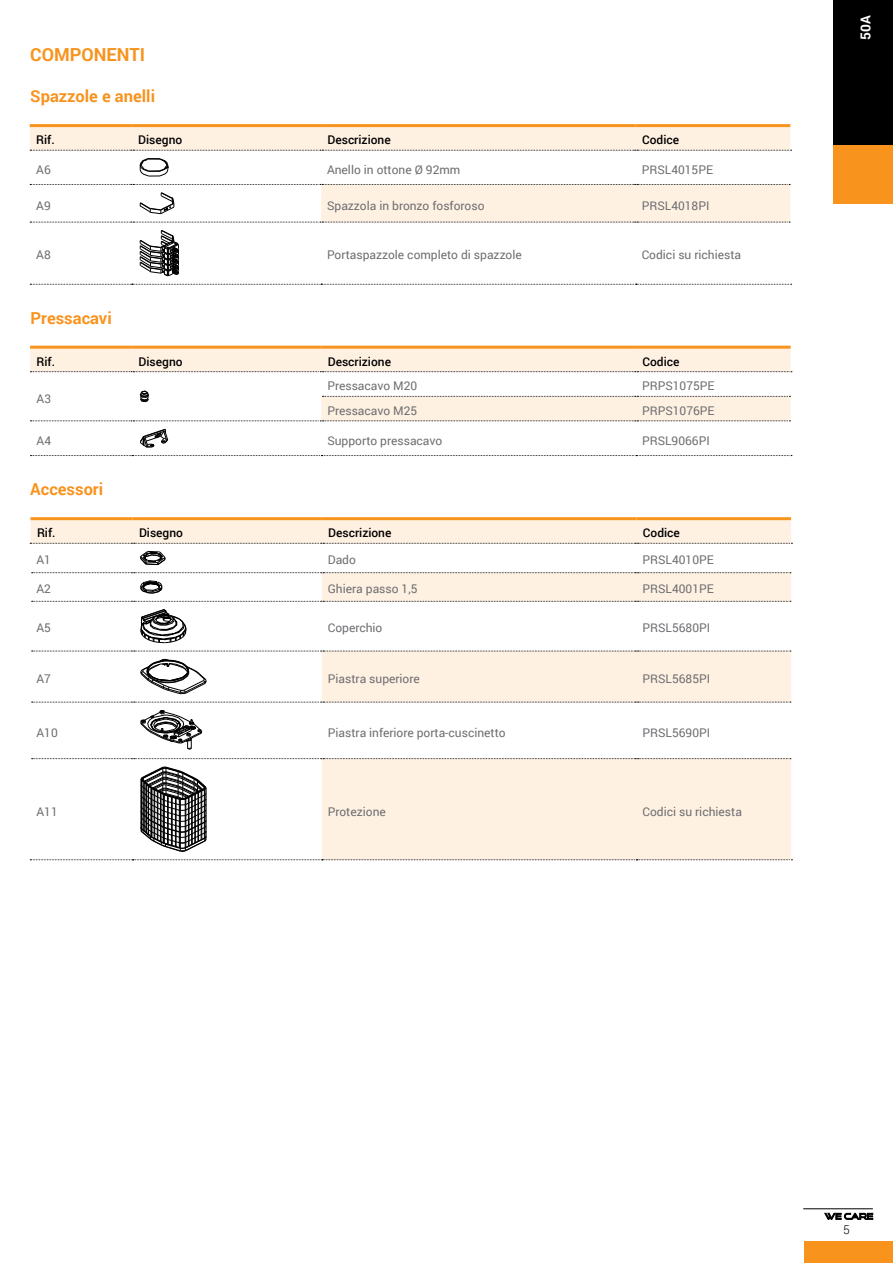
<style>
.page{position:relative;width:893px;height:1263px;background:#fff}
.page>*{position:absolute;margin:0;border:0;box-sizing:border-box;transform-origin:0 0}
.t1{font:700 18px "Roboto";color:#f8931e}
.t2{font:700 16.5px "Roboto";color:#f8931e}
.t3{font:700 13.65px "Roboto";color:#fff}
.t4{font:12px "Roboto";color:#6d6e71}
.t5{font:500 12px "Roboto";color:#000}
.t6{font:300 12px "Roboto";color:#000}
</style>
<div class="page">
<div style="left:833px;top:144px;width:60px;height:60px;background:#f8931e"></div>
<div style="left:833px;top:0;width:60px;height:144px;background:#000"></div>
<div style="left:804px;top:1242px;width:89px;height:21px;background:#f8931e"></div>
<svg style="left:825px;top:1213px;width:48px;height:6px"></svg>
<hr style="left:803px;top:1208px;width:70px;height:1px;background:#000">
<svg style="left:30px;top:127px;width:760px;height:95px;fill:#fff1e2"></svg>
<svg style="left:30px;top:150px;width:762px;height:1px"></svg>
<svg style="left:30px;top:222px;width:760px;height:1px"></svg>
<svg style="left:30px;top:184px;width:760px;height:1px"></svg>
<svg style="left:30px;top:284px;width:762px;height:1px"></svg>
<hr style="left:30px;top:124px;width:102px;height:3px;background:#f8931e">
<hr style="left:132px;top:124px;width:189px;height:3px;background:#f8931e">
<hr style="left:321px;top:124px;width:315px;height:3px;background:#f8931e">
<hr style="left:636px;top:124px;width:154px;height:3px;background:#f8931e">
<svg style="left:139px;top:158px;width:30px;height:19px"></svg>
<svg style="left:139px;top:192px;width:36px;height:23px"></svg>
<svg style="left:139px;top:230px;width:40px;height:47px"></svg>
<svg style="left:30px;top:349px;width:761px;height:72px;fill:#fff1e2"></svg>
<hr style="left:30px;top:346px;width:102px;height:3px;background:#f8931e">
<hr style="left:132px;top:346px;width:189px;height:3px;background:#f8931e">
<hr style="left:321px;top:346px;width:315px;height:3px;background:#f8931e">
<hr style="left:636px;top:346px;width:155px;height:3px;background:#f8931e">
<svg style="left:30px;top:371px;width:762px;height:1px"></svg>
<svg style="left:322px;top:396px;width:468px;height:1px"></svg>
<svg style="left:30px;top:420px;width:760px;height:1px"></svg>
<svg style="left:30px;top:455px;width:762px;height:1px"></svg>
<svg style="left:140px;top:390px;width:9px;height:12px"></svg>
<svg style="left:140px;top:428px;width:29px;height:20px"></svg>
<svg style="left:31px;top:520px;width:760px;height:339px"></svg>
<hr style="left:31px;top:517px;width:102px;height:3px;background:#f8931e">
<hr style="left:133px;top:517px;width:189px;height:3px;background:#f8931e">
<hr style="left:322px;top:517px;width:314px;height:3px;background:#f8931e">
<hr style="left:636px;top:517px;width:155px;height:3px;background:#f8931e">
<svg style="left:30px;top:543px;width:762px;height:1px"></svg>
<svg style="left:32px;top:572px;width:759px;height:1px"></svg>
<svg style="left:32px;top:601px;width:759px;height:1px"></svg>
<svg style="left:32px;top:651px;width:759px;height:1px"></svg>
<svg style="left:32px;top:702px;width:759px;height:1px"></svg>
<svg style="left:32px;top:758px;width:759px;height:1px"></svg>
<svg style="left:30px;top:859px;width:762px;height:1px"></svg>
<svg style="left:140px;top:551px;width:26px;height:14px"></svg>
<svg style="left:140px;top:580px;width:23px;height:14px"></svg>
<svg style="left:140px;top:609px;width:47px;height:34px"></svg>
<svg style="left:140px;top:659px;width:67px;height:35px"></svg>
<svg style="left:140px;top:710px;width:63px;height:40px"></svg>
<svg style="left:140px;top:766px;width:67px;height:86px"></svg>
<h1 class="t1" style="left:30px;top:47px;width:116px">COMPONENTI</h1>
<h2 class="t2" style="left:30px;top:89px;width:126px">Spazzole e anelli</h2>
<p class="t5" style="left:36px;top:135px;width:20px">Rif.</p>
<p class="t5" style="left:138px;top:135px;width:45px">Disegno</p>
<p class="t5" style="left:328px;top:135px;width:65px">Descrizione</p>
<p class="t5" style="left:642px;top:135px;width:38px">Codice</p>
<p class="t4" style="left:36px;top:164px;width:16px">A6</p>
<p class="t4" style="left:327px;top:164px;width:135px">Anello in ottone Ø 92mm</p>
<p class="t4" style="left:642px;top:164px;width:73px">PRSL4015PE</p>
<p class="t4" style="left:36px;top:200px;width:16px">A9</p>
<p class="t4" style="left:327px;top:200px;width:159px">Spazzola in bronzo fosforoso</p>
<p class="t4" style="left:642px;top:200px;width:69px">PRSL4018PI</p>
<p class="t4" style="left:36px;top:250px;width:16px">A8</p>
<p class="t4" style="left:327px;top:250px;width:196px">Portaspazzole completo di spazzole</p>
<p class="t4" style="left:642px;top:250px;width:101px">Codici su richiesta</p>
<h2 class="t2" style="left:31px;top:311px;width:83px">Pressacavi</h2>
<p class="t5" style="left:37px;top:356px;width:20px">Rif.</p>
<p class="t5" style="left:139px;top:356px;width:45px">Disegno</p>
<p class="t5" style="left:328px;top:356px;width:65px">Descrizione</p>
<p class="t5" style="left:642px;top:356px;width:38px">Codice</p>
<p class="t4" style="left:37px;top:393px;width:16px">A3</p>
<p class="t4" style="left:327px;top:381px;width:91px">Pressacavo M20</p>
<p class="t4" style="left:642px;top:381px;width:74px">PRPS1075PE</p>
<p class="t4" style="left:327px;top:406px;width:91px">Pressacavo M25</p>
<p class="t4" style="left:642px;top:406px;width:74px">PRPS1076PE</p>
<p class="t4" style="left:37px;top:435px;width:16px">A4</p>
<p class="t4" style="left:327px;top:435px;width:116px">Supporto pressacavo</p>
<p class="t4" style="left:642px;top:435px;width:69px">PRSL9066PI</p>
<h2 class="t2" style="left:30px;top:482px;width:74px">Accessori</h2>
<p class="t5" style="left:37px;top:528px;width:20px">Rif.</p>
<p class="t5" style="left:139px;top:528px;width:45px">Disegno</p>
<p class="t5" style="left:328px;top:528px;width:65px">Descrizione</p>
<p class="t5" style="left:643px;top:528px;width:38px">Codice</p>
<p class="t4" style="left:37px;top:555px;width:16px">A1</p>
<p class="t4" style="left:328px;top:555px;width:30px">Dado</p>
<p class="t4" style="left:642px;top:555px;width:73px">PRSL4010PE</p>
<p class="t4" style="left:37px;top:584px;width:16px">A2</p>
<p class="t4" style="left:328px;top:584px;width:91px">Ghiera passo 1,5</p>
<p class="t4" style="left:642px;top:584px;width:73px">PRSL4001PE</p>
<p class="t4" style="left:37px;top:623px;width:16px">A5</p>
<p class="t4" style="left:328px;top:623px;width:56px">Coperchio</p>
<p class="t4" style="left:642px;top:623px;width:69px">PRSL5680PI</p>
<p class="t4" style="left:37px;top:674px;width:16px">A7</p>
<p class="t4" style="left:328px;top:674px;width:93px">Piastra superiore</p>
<p class="t4" style="left:642px;top:674px;width:69px">PRSL5685PI</p>
<p class="t4" style="left:37px;top:727px;width:23px">A10</p>
<p class="t4" style="left:328px;top:727px;width:179px">Piastra inferiore porta-cuscinetto</p>
<p class="t4" style="left:642px;top:727px;width:69px">PRSL5690PI</p>
<p class="t4" style="left:37px;top:806px;width:23px">A11</p>
<p class="t4" style="left:328px;top:806px;width:60px">Protezione</p>
<p class="t4" style="left:642px;top:806px;width:101px">Codici su richiesta</p>
<p class="t3" style="left:860px;top:40px;width:26px;rotate:-90deg">50A</p>
<p class="t6" style="left:843px;top:1222px;width:8px">5</p>
</div>
